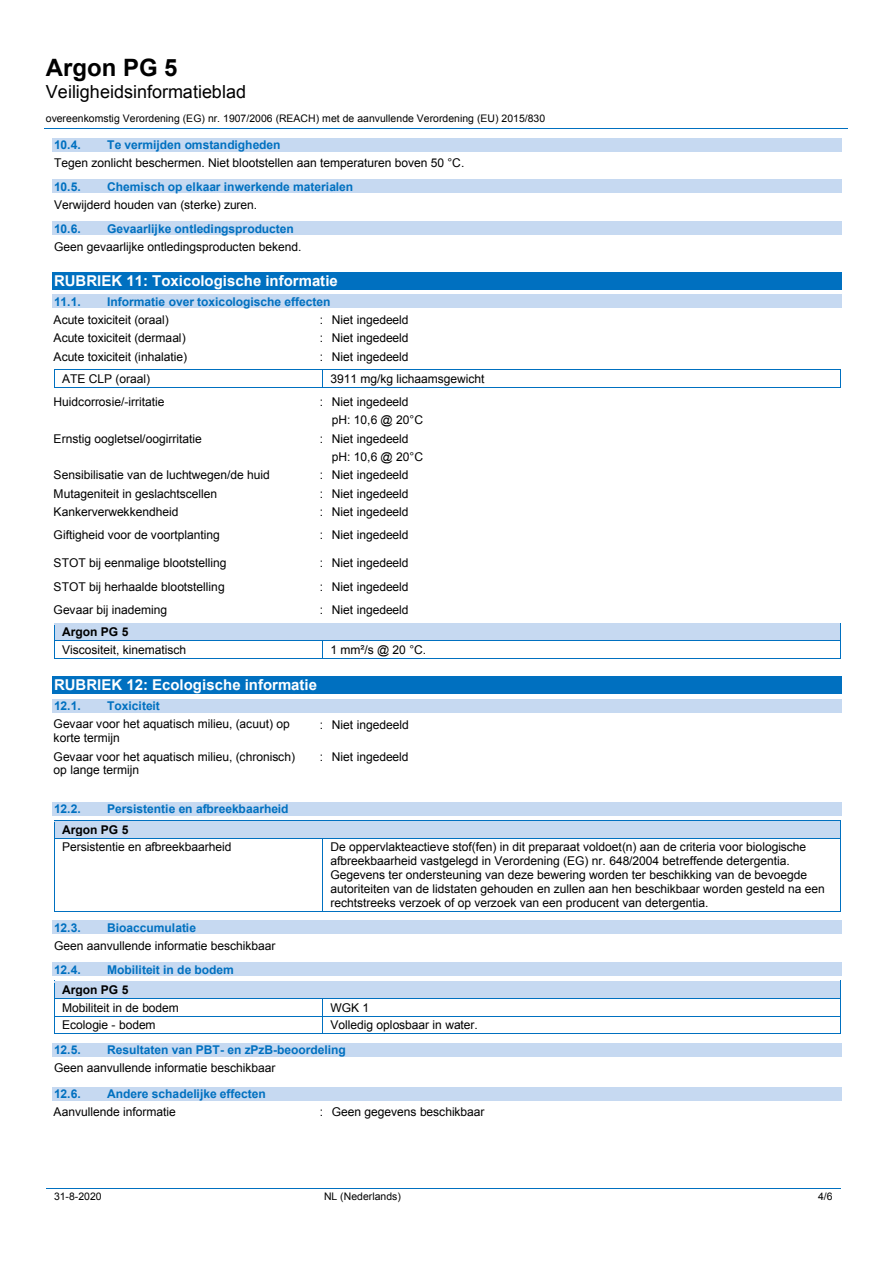
<style>
.page{position:relative;width:893px;height:1263px;background:#fff}
.page>*{position:absolute;margin:0;border:0;box-sizing:border-box;transform-origin:0 0}
.t1{font:700 24px "Arial";color:#000}
.t2{font:18px "Arial";color:#000}
.t3{font:700 15px "Arial";color:#fff}
.t4{font:12px/13.8px "Arial";letter-spacing:-.005em;color:#000}
.t5{font:700 12px "Arial";letter-spacing:-.005em;color:#0070c0}
.t6{font:700 12px "Arial";color:#000}
.t7{font:10.5px "Arial";color:#000}
</style>
<div class="page">
<hr style="left:45px;top:128px;width:803px;height:1px;background:#0070c0">
<hr style="left:46px;top:1188px;width:210px;height:1px;background:#0070c0">
<hr style="left:257px;top:1188px;width:212px;height:1px;background:#0070c0">
<hr style="left:470px;top:1188px;width:297px;height:1px;background:#0070c0">
<hr style="left:767px;top:1188px;width:74px;height:1px;background:#0070c0">
<div style="left:52px;top:138px;width:789px;height:14px;background:#c6d9f1"></div>
<div style="left:52px;top:179px;width:789px;height:14px;background:#c6d9f1"></div>
<div style="left:52px;top:221px;width:789px;height:14px;background:#c6d9f1"></div>
<div style="left:52px;top:272px;width:789px;height:17px;background:#0070c0"></div>
<div style="left:52px;top:295px;width:789px;height:13px;background:#c6d9f1"></div>
<hr style="left:54px;top:369px;width:268px;height:1px;background:#0070c0">
<hr style="left:323px;top:369px;width:517px;height:1px;background:#0070c0">
<svg style="left:54px;top:370px;width:1px;height:17px"></svg>
<hr style="left:54px;top:387px;width:268px;height:1px;background:#0070c0">
<svg style="left:322px;top:369px;width:1px;height:19px"></svg>
<hr style="left:323px;top:387px;width:517px;height:1px;background:#0070c0">
<svg style="left:840px;top:369px;width:1px;height:19px"></svg>
<div style="left:62px;top:625px;width:771px;height:14px;background:#c6d9f1"></div>
<hr style="left:54px;top:623px;width:786px;height:1px;background:#0070c0">
<hr style="left:54px;top:624px;width:786px;height:1px;background:#c6d9f1">
<hr style="left:54px;top:639px;width:787px;height:1px;background:#c6d9f1">
<hr style="left:54px;top:641px;width:268px;height:1px;background:#0070c0">
<hr style="left:323px;top:641px;width:517px;height:1px;background:#0070c0">
<svg style="left:54px;top:623px;width:1px;height:35px"></svg>
<hr style="left:54px;top:658px;width:268px;height:1px;background:#0070c0">
<svg style="left:322px;top:641px;width:1px;height:18px"></svg>
<hr style="left:323px;top:658px;width:517px;height:1px;background:#0070c0">
<svg style="left:840px;top:623px;width:1px;height:36px"></svg>
<div style="left:52px;top:676px;width:789px;height:18px;background:#0070c0"></div>
<div style="left:52px;top:699px;width:789px;height:14px;background:#c6d9f1"></div>
<div style="left:52px;top:802px;width:789px;height:14px;background:#c6d9f1"></div>
<div style="left:62px;top:823px;width:771px;height:13px;background:#c6d9f1"></div>
<hr style="left:54px;top:820px;width:786px;height:1px;background:#0070c0">
<hr style="left:54px;top:821px;width:786px;height:2px;background:#c6d9f1">
<hr style="left:54px;top:836px;width:787px;height:2px;background:#c6d9f1">
<svg style="left:54px;top:822px;width:1px;height:18px"></svg>
<hr style="left:54px;top:838px;width:268px;height:1px;background:#0070c0">
<hr style="left:323px;top:838px;width:517px;height:1px;background:#0070c0">
<svg style="left:840px;top:820px;width:1px;height:20px"></svg>
<hr style="left:54px;top:840px;width:1px;height:71px;background:#0070c0">
<hr style="left:54px;top:911px;width:268px;height:1px;background:#0070c0">
<hr style="left:322px;top:840px;width:1px;height:71px;background:#0070c0">
<hr style="left:323px;top:911px;width:517px;height:1px;background:#0070c0">
<hr style="left:840px;top:840px;width:1px;height:71px;background:#0070c0">
<div style="left:52px;top:920px;width:789px;height:14px;background:#c6d9f1"></div>
<div style="left:52px;top:962px;width:789px;height:14px;background:#c6d9f1"></div>
<div style="left:62px;top:983px;width:771px;height:14px;background:#c6d9f1"></div>
<hr style="left:54px;top:981px;width:786px;height:2px;background:#c6d9f1">
<hr style="left:54px;top:996px;width:787px;height:2px;background:#c6d9f1">
<hr style="left:54px;top:998px;width:268px;height:1px;background:#0070c0">
<hr style="left:323px;top:998px;width:517px;height:1px;background:#0070c0">
<hr style="left:54px;top:1016px;width:268px;height:1px;background:#0070c0">
<hr style="left:323px;top:1016px;width:517px;height:1px;background:#0070c0">
<svg style="left:54px;top:983px;width:1px;height:50px"></svg>
<hr style="left:54px;top:1033px;width:268px;height:1px;background:#0070c0">
<svg style="left:322px;top:998px;width:1px;height:36px"></svg>
<hr style="left:323px;top:1033px;width:517px;height:1px;background:#0070c0">
<svg style="left:840px;top:981px;width:1px;height:53px"></svg>
<div style="left:52px;top:1043px;width:789px;height:13px;background:#c6d9f1"></div>
<div style="left:52px;top:1086px;width:789px;height:14px;background:#c6d9f1"></div>
<h1 class="t1" style="left:46px;top:51px;width:133px">Argon PG 5</h1>
<h2 class="t2" style="left:46px;top:80px;width:202px">Veiligheidsinformatieblad</h2>
<p class="t7" style="left:46px;top:111px;width:501px">overeenkomstig Verordening (EG) nr. 1907/2006 (REACH) met de aanvullende Verordening (EU) 2015/830</p>
<p class="t5" style="left:54px;top:137px;width:28px">10.4.</p>
<p class="t5" style="left:107px;top:137px;width:175px">Te vermijden omstandigheden</p>
<p class="t4" style="left:54px;top:156px;width:412px">Tegen zonlicht beschermen. Niet blootstellen aan temperaturen boven 50 °C.</p>
<p class="t5" style="left:54px;top:179px;width:28px">10.5.</p>
<p class="t5" style="left:107px;top:179px;width:248px">Chemisch op elkaar inwerkende materialen</p>
<p class="t4" style="left:54px;top:198px;width:205px">Verwijderd houden van (sterke) zuren.</p>
<p class="t5" style="left:54px;top:221px;width:28px">10.6.</p>
<p class="t5" style="left:107px;top:221px;width:188px">Gevaarlijke ontledingsproducten</p>
<p class="t4" style="left:54px;top:240px;width:249px">Geen gevaarlijke ontledingsproducten bekend.</p>
<p class="t3" style="left:54px;top:271px;width:285px">RUBRIEK 11: Toxicologische informatie</p>
<p class="t5" style="left:54px;top:294px;width:28px">11.1.</p>
<p class="t5" style="left:107px;top:294px;width:225px">Informatie over toxicologische effecten</p>
<p class="t4" style="left:54px;top:313px;width:117px">Acute toxiciteit (oraal)</p>
<p class="t4" style="left:320px;top:313px;width:90px">: Niet ingedeeld</p>
<p class="t4" style="left:54px;top:331px;width:134px">Acute toxiciteit (dermaal)</p>
<p class="t4" style="left:320px;top:331px;width:90px">: Niet ingedeeld</p>
<p class="t4" style="left:54px;top:350px;width:135px">Acute toxiciteit (inhalatie)</p>
<p class="t4" style="left:320px;top:350px;width:90px">: Niet ingedeeld</p>
<p class="t4" style="left:62px;top:372px;width:90px">ATE CLP (oraal)</p>
<p class="t4" style="left:330px;top:372px;width:156px">3911 mg/kg lichaamsgewicht</p>
<p class="t4" style="left:54px;top:395px;width:112px">Huidcorrosie/-irritatie</p>
<p class="t4" style="left:332px;top:393px;width:93px;line-height:18.3px;text-indent:-12px">: Niet ingedeeld pH: 10,6 @ 20°C</p>
<p class="t4" style="left:54px;top:432px;width:150px">Ernstig oogletsel/oogirritatie</p>
<p class="t4" style="left:332px;top:430px;width:93px;line-height:18.1px;text-indent:-12px">: Niet ingedeeld pH: 10,6 @ 20°C</p>
<p class="t4" style="left:54px;top:468px;width:218px">Sensibilisatie van de luchtwegen/de huid</p>
<p class="t4" style="left:320px;top:468px;width:90px">: Niet ingedeeld</p>
<p class="t4" style="left:54px;top:487px;width:165px">Mutageniteit in geslachtscellen</p>
<p class="t4" style="left:320px;top:487px;width:90px">: Niet ingedeeld</p>
<p class="t4" style="left:54px;top:505px;width:126px">Kankerverwekkendheid</p>
<p class="t4" style="left:320px;top:505px;width:90px">: Niet ingedeeld</p>
<p class="t4" style="left:54px;top:528px;width:168px">Giftigheid voor de voortplanting</p>
<p class="t4" style="left:320px;top:528px;width:90px">: Niet ingedeeld</p>
<p class="t4" style="left:54px;top:556px;width:174px">STOT bij eenmalige blootstelling</p>
<p class="t4" style="left:320px;top:556px;width:90px">: Niet ingedeeld</p>
<p class="t4" style="left:54px;top:580px;width:173px">STOT bij herhaalde blootstelling</p>
<p class="t4" style="left:320px;top:580px;width:90px">: Niet ingedeeld</p>
<p class="t4" style="left:54px;top:603px;width:115px">Gevaar bij inademing</p>
<p class="t4" style="left:320px;top:603px;width:90px">: Niet ingedeeld</p>
<p class="t6" style="left:62px;top:624px;width:68px">Argon PG 5</p>
<p class="t4" style="left:62px;top:643px;width:126px">Viscositeit, kinematisch</p>
<p class="t4" style="left:330px;top:643px;width:97px">1 mm²/s @ 20 °C.</p>
<p class="t3" style="left:54px;top:675px;width:265px">RUBRIEK 12: Ecologische informatie</p>
<p class="t5" style="left:54px;top:698px;width:28px">12.1.</p>
<p class="t5" style="left:107px;top:698px;width:54px">Toxiciteit</p>
<p class="t4" style="left:54px;top:717px;width:238px">Gevaar voor het aquatisch milieu, (acuut) op korte termijn</p>
<p class="t4" style="left:320px;top:718px;width:90px">: Niet ingedeeld</p>
<p class="t4" style="left:54px;top:749px;width:243px">Gevaar voor het aquatisch milieu, (chronisch) op lange termijn</p>
<p class="t4" style="left:320px;top:750px;width:90px">: Niet ingedeeld</p>
<p class="t5" style="left:54px;top:801px;width:28px">12.2.</p>
<p class="t5" style="left:107px;top:801px;width:183px">Persistentie en afbreekbaarheid</p>
<p class="t6" style="left:62px;top:822px;width:68px">Argon PG 5</p>
<p class="t4" style="left:62px;top:840px;width:171px">Persistentie en afbreekbaarheid</p>
<p class="t4" style="left:330px;top:840px;width:496px">De oppervlakteactieve stof(fen) in dit preparaat voldoet(n) aan de criteria voor biologische afbreekbaarheid vastgelegd in Verordening (EG) nr. 648/2004 betreffende detergentia.<br>Gegevens ter ondersteuning van deze bewering worden ter beschikking van de bevoegde autoriteiten van de lidstaten gehouden en zullen aan hen beschikbaar worden gesteld na een rechtstreeks verzoek of op verzoek van een producent van detergentia.</p>
<p class="t5" style="left:54px;top:919px;width:28px">12.3.</p>
<p class="t5" style="left:107px;top:919px;width:90px">Bioaccumulatie</p>
<p class="t4" style="left:54px;top:939px;width:223px">Geen aanvullende informatie beschikbaar</p>
<p class="t5" style="left:54px;top:961px;width:28px">12.4.</p>
<p class="t5" style="left:107px;top:961px;width:128px">Mobiliteit in de bodem</p>
<p class="t6" style="left:62px;top:982px;width:68px">Argon PG 5</p>
<p class="t4" style="left:62px;top:1001px;width:118px">Mobiliteit in de bodem</p>
<p class="t4" style="left:330px;top:1001px;width:40px">WGK 1</p>
<p class="t4" style="left:62px;top:1018px;width:95px">Ecologie - bodem</p>
<p class="t4" style="left:330px;top:1018px;width:149px">Volledig oplosbaar in water.</p>
<p class="t5" style="left:54px;top:1042px;width:28px">12.5.</p>
<p class="t5" style="left:107px;top:1042px;width:240px">Resultaten van PBT- en zPzB-beoordeling</p>
<p class="t4" style="left:54px;top:1061px;width:223px">Geen aanvullende informatie beschikbaar</p>
<p class="t5" style="left:54px;top:1086px;width:28px">12.6.</p>
<p class="t5" style="left:107px;top:1086px;width:160px">Andere schadelijke effecten</p>
<p class="t4" style="left:54px;top:1105px;width:124px">Aanvullende informatie</p>
<p class="t4" style="left:320px;top:1105px;width:166px">: Geen gegevens beschikbaar</p>
<p class="t7" style="left:54px;top:1189px;width:49px">31-8-2020</p>
<p class="t7" style="left:324px;top:1189px;width:78px">NL (Nederlands)</p>
<p class="t7" style="left:818px;top:1189px;width:16px">4/6</p>
</div>
